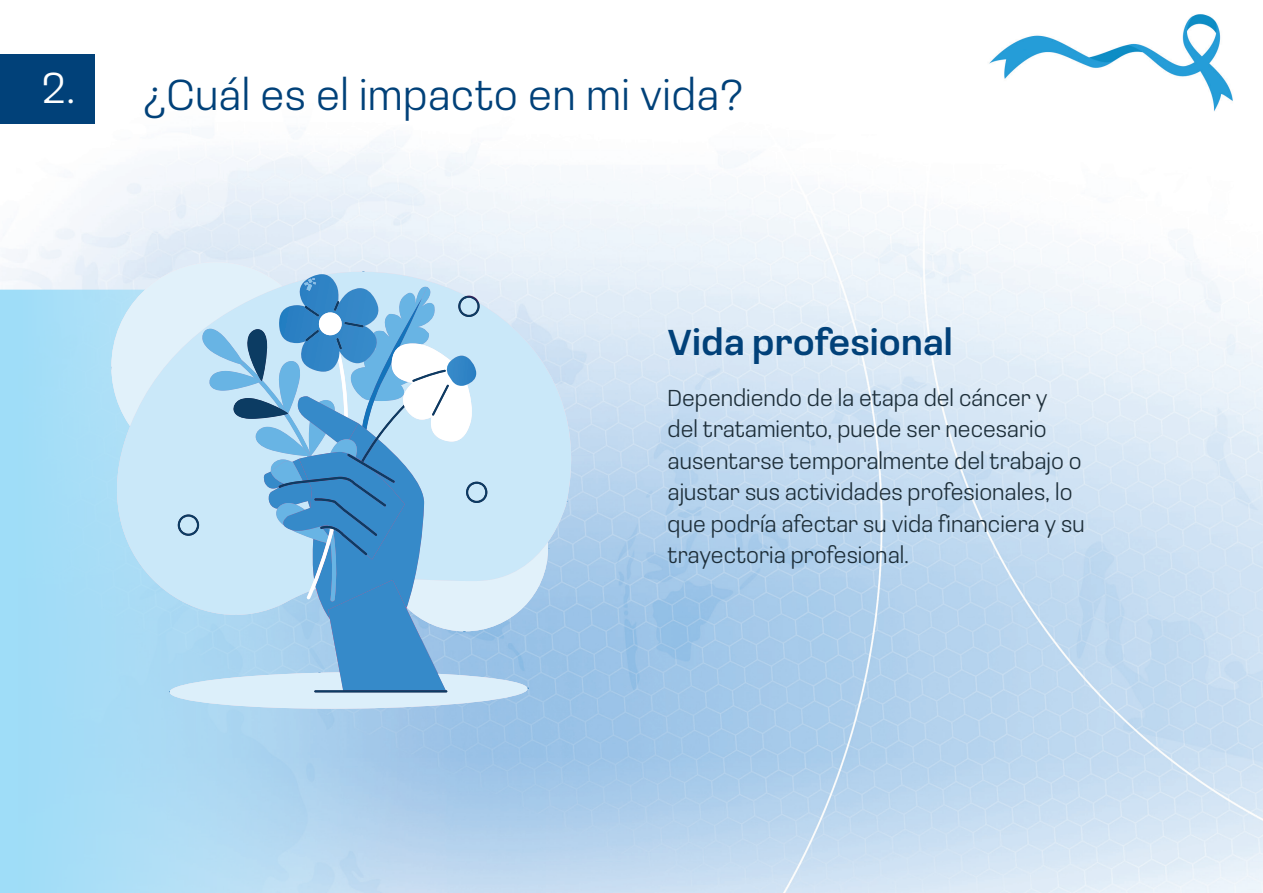
<style>
.page{position:relative;width:1263px;height:893px;background:#fff}
.page>*{position:absolute;margin:0;border:0;box-sizing:border-box;transform-origin:0 0}
.t1{font:300 45px "Loos Normal";letter-spacing:.01em;color:#014179}
.t2{font:300 45px "Loos Normal";color:#fff}
.t3{font:500 37.5px "Loos Normal";color:#014179}
.t4{font:300 24px/31.5px "Loos Normal";color:#1d2e39}
</style>
<div class="page">
<img style="left:0;top:14px;width:1263px;height:879px">
<div style="left:0;top:54px;width:94px;height:69px;background:#014179"></div>
<svg style="left:0;top:290px;width:546px;height:603px;background:#a8d7f2"></svg>
<svg style="left:86px;top:261px;width:492px;height:388px;background:#b2dcf4"></svg>
<svg style="left:94px;top:272px;width:484px;height:343px;background:#bbddf3"></svg>
<svg style="left:111px;top:262px;width:437px;height:447px;background:#a9d0eb"></svg>
<hr style="left:314px;top:690px;width:133px;height:2px;background:#0c3c63">
<p class="t2" style="left:42px;top:57px;width:35px">2.</p>
<p class="t1" style="left:142px;top:64px;width:603px">¿Cuál es el impacto en mi vida?</p>
<p class="t3" style="left:668px;top:315px;width:287px">Vida profesional</p>
<p class="t4" style="left:668px;top:381px;width:419px">Dependiendo de la etapa del cáncer y<br>del tratamiento, puede ser necesario ausentarse temporalmente del trabajo o ajustar sus actividades profesionales, lo que podría afectar su vida financiera y su trayectoria profesional.</p>
</div>
